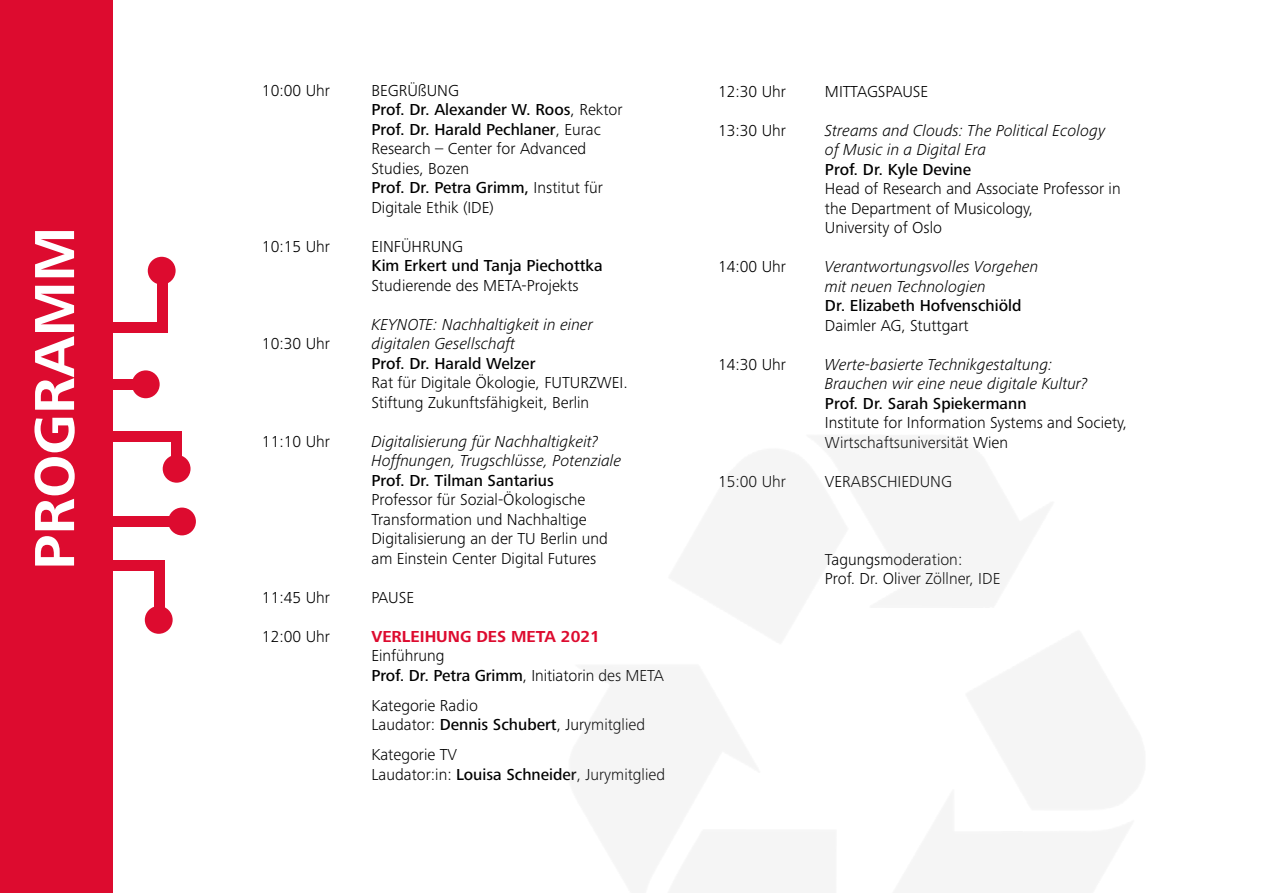
<style>
.page{position:relative;width:1263px;height:893px;background:#fff}
.page>*{position:absolute;margin:0;border:0;box-sizing:border-box;transform-origin:0 0}
.t1{font:700 58.5px "Hd M Frutiger Next Pro";color:#fff}
.t2{font:300 16.5px/19.5px "Hd M Frutiger Next Pro";color:#000}
.t3{font:italic 300 16.5px/19.5px "Hd M Frutiger Next Pro";color:#000}
.t4{font:500 16.5px "Hd M Frutiger Next Pro";color:#000}
.t5{font:700 16.5px "Hd M Frutiger Next Pro";color:#dd0b2f}
.s1{font-weight:500}
</style>
<div class="page">
<div style="left:0;top:0;width:112px;height:893px;background:#dd0b2f"></div>
<div style="left:105px;top:322px;width:63px;height:11px;background:#dd0b2f"></div>
<div style="left:77px;top:379px;width:63px;height:11px;background:#dd0b2f"></div>
<div style="left:105px;top:432px;width:77px;height:10px;background:#dd0b2f"></div>
<div style="left:105px;top:516px;width:77px;height:11px;background:#dd0b2f"></div>
<div style="left:88px;top:560px;width:76px;height:11px;background:#dd0b2f"></div>
<div style="left:158px;top:270px;width:10px;height:63px;background:#dd0b2f"></div>
<div style="left:154px;top:560px;width:11px;height:63px;background:#dd0b2f"></div>
<div style="left:171px;top:432px;width:11px;height:33px;background:#dd0b2f"></div>
<div style="left:145px;top:606px;width:28px;height:28px;background:#dd0b2f;border-radius:50%"></div>
<div style="left:168px;top:508px;width:28px;height:27px;background:#dd0b2f;border-radius:50%"></div>
<div style="left:163px;top:455px;width:28px;height:28px;background:#dd0b2f;border-radius:50%"></div>
<div style="left:132px;top:370px;width:28px;height:28px;background:#dd0b2f;border-radius:50%"></div>
<div style="left:148px;top:257px;width:28px;height:28px;background:#dd0b2f;border-radius:50%"></div>
<h1 class="t1" style="left:21px;top:570px;width:344px;rotate:-90deg">PROGRAMM</h1>
<p class="t2" style="left:262px;top:80px;width:70px">10:00 Uhr</p>
<p class="t2" style="left:262px;top:236px;width:70px">10:15 Uhr</p>
<p class="t2" style="left:262px;top:334px;width:70px">10:30 Uhr</p>
<p class="t2" style="left:262px;top:431px;width:70px">11:10 Uhr</p>
<p class="t2" style="left:262px;top:587px;width:70px">11:45 Uhr</p>
<p class="t2" style="left:262px;top:626px;width:70px">12:00 Uhr</p>
<p class="t2" style="left:371px;top:80px;width:253px">BEGRÜßUNG<br><span class="s1">Prof. Dr. Alexander W. Roos</span>, Rektor<br><span class="s1">Prof. Dr. Harald Pechlaner</span>, Eurac<br>Research – Center for Advanced<br>Studies, Bozen<br><span class="s1">Prof. Dr. Petra Grimm,</span> Institut für<br>Digitale Ethik (IDE)</p>
<p class="t2" style="left:371px;top:236px;width:93px">EINFÜHRUNG</p>
<p class="t4" style="left:371px;top:256px;width:233px">Kim Erkert und Tanja Piechottka</p>
<p class="t2" style="left:371px;top:275px;width:209px">Studierende des META-Projekts</p>
<p class="t3" style="left:371px;top:314px;width:223px">KEYNOTE: Nachhaltigkeit in einer digitalen Gesellschaft</p>
<p class="t4" style="left:371px;top:354px;width:166px">Prof. Dr. Harald Welzer</p>
<p class="t2" style="left:371px;top:373px;width:258px">Rat für Digitale Ökologie, FUTURZWEI.<br>Stiftung Zukunftsfähigkeit, Berlin</p>
<p class="t3" style="left:371px;top:431px;width:252px">Digitalisierung für Nachhaltigkeit?<br>Hoffnungen, Trugschlüsse, Potenziale</p>
<p class="t4" style="left:371px;top:471px;width:184px">Prof. Dr. Tilman Santarius</p>
<p class="t2" style="left:371px;top:490px;width:238px">Professor für Sozial-Ökologische Transformation und Nachhaltige Digitalisierung an der TU Berlin und am Einstein Center Digital Futures</p>
<p class="t2" style="left:371px;top:587px;width:44px">PAUSE</p>
<p class="t5" style="left:371px;top:627px;width:230px">VERLEIHUNG DES META 2021</p>
<p class="t2" style="left:371px;top:646px;width:294px">Einführung<br><span class="s1">Prof. Dr. Petra Grimm</span>, Initiatorin des META</p>
<p class="t2" style="left:371px;top:695px;width:275px">Kategorie Radio<br>Laudator: <span class="s1">Dennis Schubert</span>, Jurymitglied</p>
<p class="t2" style="left:371px;top:745px;width:295px">Kategorie TV<br>Laudator:in: <span class="s1">Louisa Schneider</span>, Jurymitglied</p>
<p class="t2" style="left:718px;top:81px;width:70px">12:30 Uhr</p>
<p class="t2" style="left:718px;top:120px;width:70px">13:30 Uhr</p>
<p class="t2" style="left:718px;top:257px;width:70px">14:00 Uhr</p>
<p class="t2" style="left:718px;top:354px;width:70px">14:30 Uhr</p>
<p class="t2" style="left:718px;top:471px;width:70px">15:00 Uhr</p>
<p class="t2" style="left:825px;top:82px;width:105px">MITTAGSPAUSE</p>
<p class="t3" style="left:825px;top:121px;width:282px">Streams and Clouds: The Political Ecology of Music in a Digital Era</p>
<p class="t4" style="left:825px;top:160px;width:148px">Prof. Dr. Kyle Devine</p>
<p class="t2" style="left:825px;top:179px;width:297px">Head of Research and Associate Professor in the Department of Musicology,<br>University of Oslo</p>
<p class="t3" style="left:825px;top:257px;width:215px">Verantwortungsvolles Vorgehen mit neuen Technologien</p>
<p class="t4" style="left:825px;top:296px;width:198px">Dr. Elizabeth Hofvenschiöld</p>
<p class="t2" style="left:825px;top:316px;width:145px">Daimler AG, Stuttgart</p>
<p class="t3" style="left:825px;top:355px;width:264px">Werte-basierte Technikgestaltung:<br>Brauchen wir eine neue digitale Kultur?</p>
<p class="t4" style="left:825px;top:394px;width:203px">Prof. Dr. Sarah Spiekermann</p>
<p class="t2" style="left:825px;top:413px;width:304px">Institute for Information Systems and Society,<br>Wirtschaftsuniversität Wien</p>
<p class="t2" style="left:825px;top:472px;width:129px">VERABSCHIEDUNG</p>
<p class="t2" style="left:825px;top:550px;width:139px">Tagungsmoderation:</p>
<p class="t2" style="left:825px;top:569px;width:177px">Prof. Dr. Oliver Zöllner, IDE</p>
</div>
